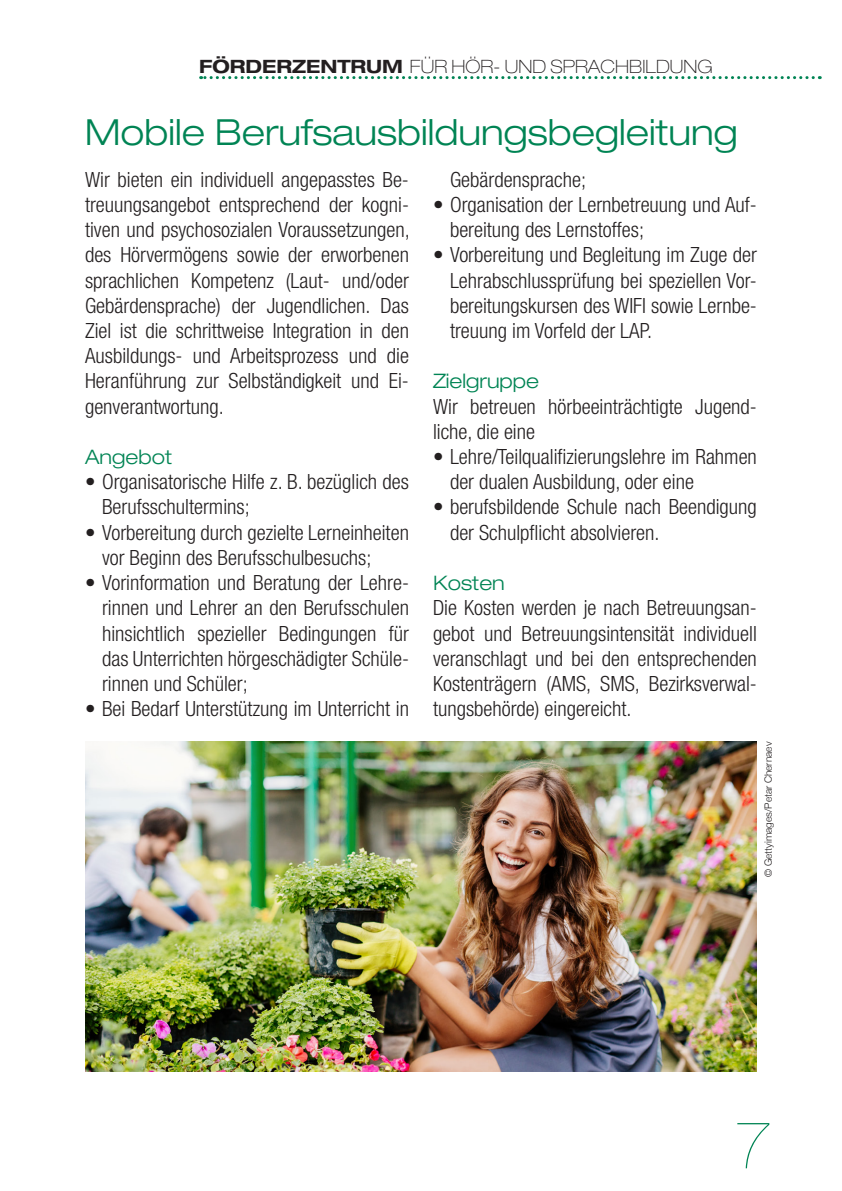
<style>
.page{position:relative;width:842px;height:1191px;background:#fff}
.page>*{position:absolute;margin:0;border:0;box-sizing:border-box;transform-origin:0 0}
.t1{font:200 expanded 64.2px "Helvetica Neue LT Pro";color:#008454}
.t2{font:300 expanded 36px "Helvetica Neue LT Pro";color:#008454}
.t3{font:300 condensed 21px/25.2px "Helvetica Neue LT Pro";color:#231f20}
.t4{font:300 expanded 20px "Helvetica Neue LT Pro";color:#008454}
.t5{font:100 expanded 18.4px "Helvetica Neue LT Pro";color:#231f20}
.t6{font:300 10px "Helvetica Neue";color:#231f20}
.s1{font-weight:700}
</style>
<div class="page">
<svg style="left:201px;top:76px;width:612px;height:3px"></svg>
<img style="left:85px;top:742px;width:672px;height:329px">
<p class="t5" style="left:199px;top:56px;width:515px"><span class="s1">FÖRDERZENTRUM</span> FÜR HÖR- UND SPRACHBILDUNG</p>
<h2 class="t2" style="left:85px;top:110px;width:654px">Mobile Berufsausbildungsbegleitung</h2>
<p class="t3" style="left:85px;top:167px;width:326px;text-align:justify">Wir bieten ein individuell angepasstes Be&shy;treuungsangebot entsprechend der kogni&shy;tiven und psychosozialen Voraussetzungen, des Hörvermögens sowie der erworbenen sprachlichen Kompetenz (Laut- und/oder Gebärdensprache) der Jugendlichen. Das Ziel ist die schrittweise Integration in den Ausbildungs- und Arbeitsprozess und die Heranführung zur Selbständigkeit und Ei&shy;genverantwortung.</p>
<p class="t4" style="left:85px;top:444px;width:89px">Angebot</p>
<p class="t3" style="left:102px;top:469px;width:308px;text-indent:-17px">• Organisatorische Hilfe z. B. bezüglich des<br>Berufsschultermins;</p>
<p class="t3" style="left:102px;top:519px;width:308px;text-indent:-17px">• Vorbereitung durch gezielte Lerneinheiten vor Beginn des Berufsschulbesuchs;</p>
<p class="t3" style="left:102px;top:570px;width:308px;text-align:justify;text-indent:-17px">• Vorinformation und Beratung der Lehre&shy;rinnen und Lehrer an den Berufsschulen hinsichtlich spezieller Bedingungen für das Unterrichten hörgeschädigter Schüle&shy;rinnen und Schüler;</p>
<p class="t3" style="left:85px;top:696px;width:325px">• Bei Bedarf Unterstützung im Unterricht in</p>
<p class="t3" style="left:450px;top:167px;width:138px">Gebärdensprache;</p>
<p class="t3" style="left:450px;top:192px;width:308px;text-indent:-17px">• Organisation der Lernbetreuung und Auf&shy;bereitung des Lernstoffes;</p>
<p class="t3" style="left:450px;top:242px;width:308px;text-align:justify;text-indent:-17px">• Vorbereitung und Begleitung im Zuge der Lehrabschlussprüfung bei speziellen Vor&shy;bereitungskursen des WIFI sowie Lernbe&shy;treuung im Vorfeld der LAP.</p>
<p class="t4" style="left:433px;top:369px;width:108px">Zielgruppe</p>
<p class="t3" style="left:433px;top:393px;width:325px">Wir betreuen hörbeeinträchtigte Jugend&shy;liche, die eine</p>
<p class="t3" style="left:450px;top:444px;width:308px;text-indent:-17px">• Lehre/Teilqualifizierungslehre im Rahmen der dualen Ausbildung, oder eine</p>
<p class="t3" style="left:450px;top:494px;width:308px;text-indent:-17px">• berufsbildende Schule nach Beendigung der Schulpflicht absolvieren.</p>
<p class="t4" style="left:433px;top:570px;width:73px">Kosten</p>
<p class="t3" style="left:433px;top:595px;width:325px;text-align:justify">Die Kosten werden je nach Betreuungsan&shy;gebot und Betreuungsintensität individuell veranschlagt und bei den entsprechenden Kostenträgern (AMS, SMS, Bezirksverwal&shy;tungsbehörde) eingereicht.</p>
<p class="t6" style="left:760px;top:877px;width:137px;rotate:-90deg">© Gettyimages/Petar Chernaev</p>
<h1 class="t1" style="left:734px;top:1107px;width:40px">7</h1>
</div>
